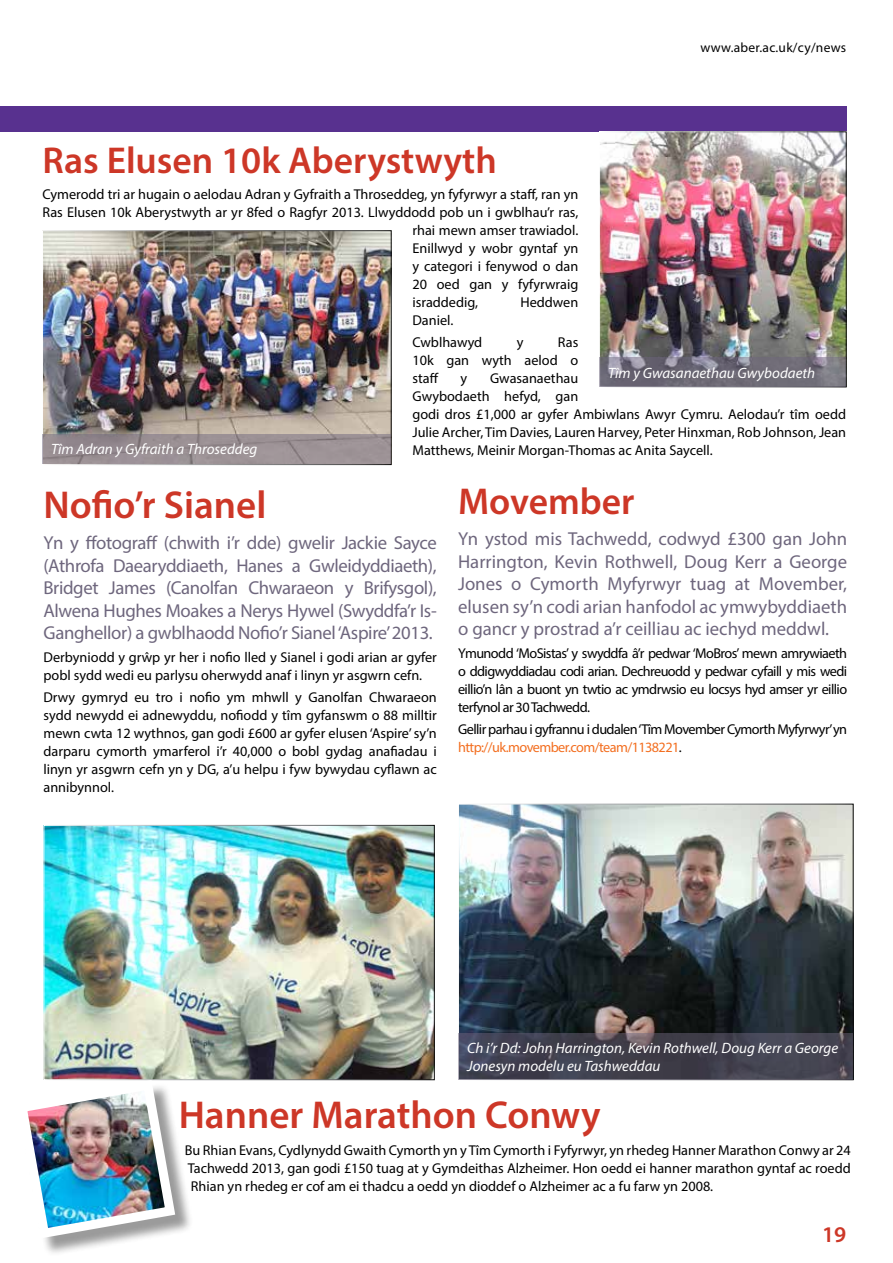
<style>
.page{position:relative;width:893px;height:1263px;background:#fff}
.page>*{position:absolute;margin:0;border:0;box-sizing:border-box;transform-origin:0 0}
.t1{font:600 39px "Myriad Pro";color:#cd3727}
.t2{font:600 37.5px "Myriad Pro";color:#cd3727}
.t3{font:600 22.5px "Myriad Pro";color:#cd3727}
.t4{font:18.75px/22.5px "Myriad Pro";letter-spacing:-.01em;color:#6e667d;text-align:justify}
.t5{font:italic 15px/18px "Myriad Pro";color:#fff}
.t6{font:14.25px/18px "Myriad Pro";color:#000;text-align:justify}
.t7{font:14.25px/18px "Myriad Pro";letter-spacing:-.04em;color:#000}
.t8{font:13.5px "Myriad Pro";letter-spacing:.02em;color:#000}
.s1{color:#f36f21}
</style>
<div class="page">
<div style="left:0;top:106px;width:846px;height:26px;background:#58318f"></div>
<img style="left:601px;top:133px;width:244px;height:224px">
<div style="left:599px;top:131px;width:248px;height:256px;border:1px solid #fff"></div>
<svg style="left:600px;top:357px;width:246px;height:30px;background:#736f7c"></svg>
<img style="left:44px;top:232px;width:346px;height:202px">
<div style="left:42px;top:230px;width:350px;height:235px;border:1px solid #fff"></div>
<svg style="left:43px;top:434px;width:348px;height:29px;background:#988e92"></svg>
<img style="left:45px;top:827px;width:388px;height:251px">
<img style="left:460px;top:806px;width:391px;height:227px">
<svg style="left:459px;top:1033px;width:394px;height:47px;background:#444351"></svg>
<div style="left:20px;top:1083px;width:173px;height:173px;background:#000;opacity:.4"></div>
<img style="left:20px;top:1075px;width:160px;height:168px">
<p class="t8" style="left:700px;top:39px;width:147px">www.aber.ac.uk/cy/news</p>
<h2 class="t2" style="left:43px;top:136px;width:456px">Ras Elusen 10k Aberystwyth</h2>
<p class="t6" style="left:43px;top:185px;width:537px">Cymerodd tri ar hugain o aelodau Adran y Gyfraith a Throseddeg, yn fyfyrwyr a staff, ran yn</p>
<p class="t6" style="left:43px;top:203px;width:537px">Ras Elusen 10k Aberystwyth ar yr 8fed o Ragfyr 2013. Llwyddodd pob un i gwblhau’r ras,</p>
<p class="t6" style="left:412px;top:221px;width:167px">rhai mewn amser trawiadol.</p>
<p class="t6" style="left:412px;top:239px;width:167px">Enillwyd y wobr gyntaf yn</p>
<p class="t6" style="left:412px;top:257px;width:167px">y categori i fenywod o dan</p>
<p class="t6" style="left:412px;top:275px;width:167px">20 oed gan y fyfyrwraig</p>
<p class="t6" style="left:412px;top:293px;width:67px">israddedig,</p>
<p class="t6" style="left:520px;top:293px;width:59px">Heddwen</p>
<p class="t6" style="left:412px;top:309px;width:71px;line-height:22.2px">Daniel.<br>Cwblhawyd</p>
<p class="t6" style="left:412px;top:333px;width:167px;text-indent:145px">Ras 10k gan wyth aelod o staff</p>
<p class="t6" style="left:517px;top:333px;width:8px">y</p>
<p class="t5" style="left:608px;top:363px;width:209px">Tîm y Gwasanaethau Gwybodaeth</p>
<p class="t6" style="left:412px;top:369px;width:435px;text-align:left;text-indent:78px">Gwasanaethau<br>Gwybodaeth hefyd, gan<br>godi dros £1,000 ar gyfer Ambiwlans Awyr Cymru. Aelodau’r tîm oedd Julie Archer, Tim Davies, Lauren Harvey, Peter Hinxman, Rob Johnson, Jean Matthews, Meinir Morgan-Thomas ac Anita Saycell.</p>
<p class="t6" style="left:461px;top:369px;width:8px">y</p>
<p class="t5" style="left:51px;top:440px;width:208px">Tîm Adran y Gyfraith a Throseddeg</p>
<h1 class="t1" style="left:43px;top:480px;width:224px">Nofio’r Sianel</h1>
<p class="t4" style="left:43px;top:531px;width:395px">Yn y ffotograff (chwith i’r dde) gwelir Jackie Sayce (Athrofa Daearyddiaeth, Hanes a Gwleidyddiaeth), Bridget James (Canolfan Chwaraeon y Brifysgol), Alwena Hughes Moakes a Nerys Hywel (Swyddfa’r Is-Ganghellor) a gwblhaodd Nofio’r Sianel ‘Aspire’ 2013.</p>
<p class="t6" style="left:43px;top:647px;width:395px">Derbyniodd y grŵp yr her i nofio lled y Sianel i godi arian ar gyfer pobl sydd wedi eu parlysu oherwydd anaf i linyn yr asgwrn cefn.</p>
<p class="t6" style="left:43px;top:688px;width:395px">Drwy gymryd eu tro i nofio ym mhwll y Ganolfan Chwaraeon sydd newydd ei adnewyddu, nofiodd y tîm gyfanswm o 88 milltir mewn cwta 12 wythnos, gan godi £600 ar gyfer elusen ‘Aspire’ sy’n darparu cymorth ymarferol i’r 40,000 o bobl gydag anafiadau i linyn yr asgwrn cefn yn y DG, a’u helpu i fyw bywydau cyflawn ac annibynnol.</p>
<h2 class="t2" style="left:458px;top:478px;width:178px">Movember</h2>
<h3 class="t4" style="left:458px;top:527px;width:391px">Yn ystod mis Tachwedd, codwyd £300 gan John Harrington, Kevin Rothwell, Doug Kerr a George Jones o Cymorth Myfyrwyr tuag at Movember, elusen sy’n codi arian hanfodol ac ymwybyddiaeth o gancr y prostrad a’r ceilliau ac iechyd meddwl.</h3>
<p class="t6" style="left:458px;top:644px;width:391px">Ymunodd ‘MoSistas’ y swyddfa â’r pedwar ‘MoBros’ mewn amrywiaeth o ddigwyddiadau codi arian. Dechreuodd y pedwar cyfaill y mis wedi eillio’n lân a buont yn twtio ac ymdrwsio eu locsys hyd amser yr eillio terfynol ar 30 Tachwedd.</p>
<p class="t7" style="left:458px;top:720px;width:391px">Gellir parhau i gyfrannu i dudalen ‘Tîm Movember Cymorth Myfyrwyr’yn <span class="s1">http://uk.movember.com/team/1138221</span>.</p>
<p class="t5" style="left:467px;top:1039px;width:373px">Ch i’r Dd: John Harrington, Kevin Rothwell, Doug Kerr a George<br>Jonesyn modelu eu Tashweddau</p>
<h1 class="t1" style="left:179px;top:1090px;width:423px">Hanner Marathon Conwy</h1>
<p class="t6" style="left:185px;top:1141px;width:668px">Bu Rhian Evans, Cydlynydd Gwaith Cymorth yn y Tîm Cymorth i Fyfyrwyr, yn rhedeg Hanner Marathon Conwy ar 24<br>Tachwedd 2013, gan godi £150 tuag at y Gymdeithas Alzheimer. Hon oedd ei hanner marathon gyntaf ac roedd Rhian yn rhedeg er cof am ei thadcu a oedd yn dioddef o Alzheimer ac a fu farw yn 2008.</p>
<h3 class="t3" style="left:822px;top:1220px;width:26px">19</h3>
</div>
